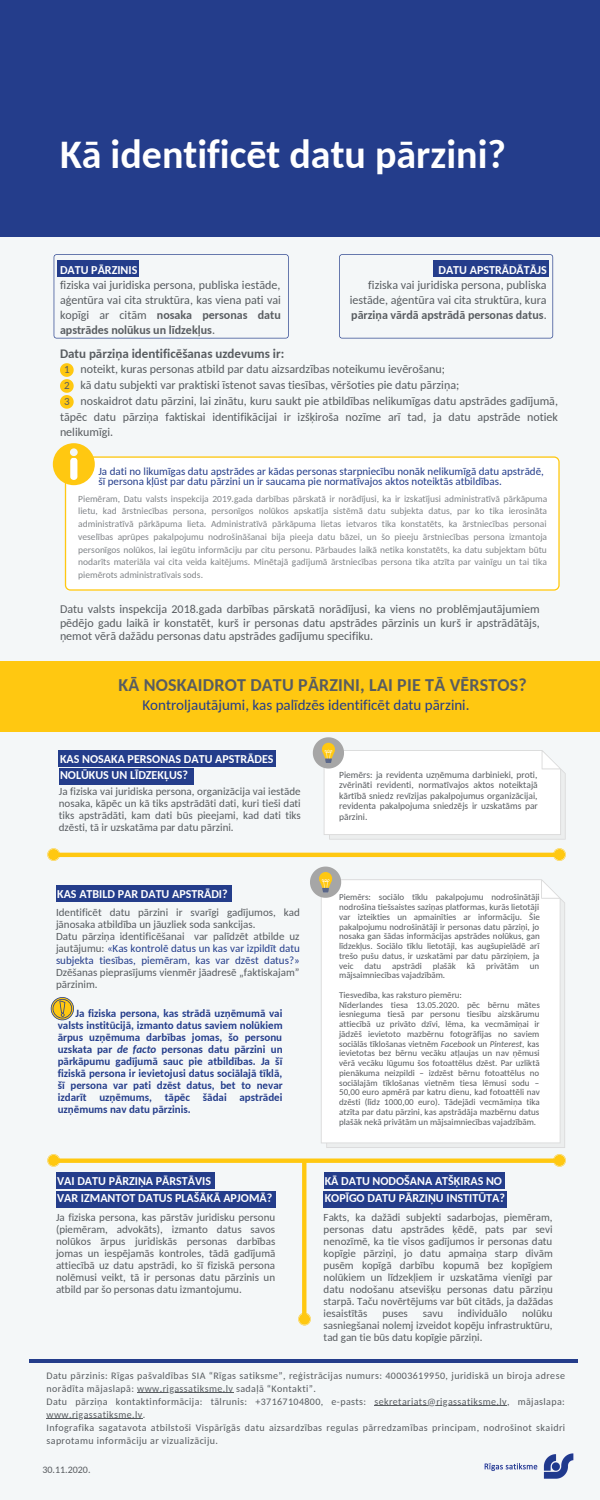
<style>
.page{position:relative;width:600px;height:1500px;background:#f4f7f8}
.page>*{position:absolute;margin:0;border:0;box-sizing:border-box;transform-origin:0 0}
.t1{font:700 40px "Carlito";color:#fff}
.t2{font:700 18px "Carlito";letter-spacing:.01em;color:#585c60}
.t3{font:15px "Carlito";color:#243d8b}
.t4{font:700 13px "Carlito";color:#585c60}
.t5{font:12px/15px "Carlito";color:#585c60;text-align:justify}
.t6{font:700 12px/16.5px "Carlito";color:#fff}
.t7{font:11px/12px "Carlito";color:#585c60;text-align:justify}
.t8{font:700 11px/12px "Carlito";color:#243d8b;text-align:justify}
.t9{font:11px/10.5px "Carlito";color:#243d8b}
.t10{font:10px/13px "Carlito";letter-spacing:.04em;color:#585c60}
.t11{font:9.5px/12.8px "Carlito";color:#818589;text-align:justify}
.t12{font:9.5px/10.5px "Carlito";color:#585c60;text-align:justify}
.t13{font:9px/9.8px "Carlito";color:#585c60;text-align:justify}
.s1{font-weight:700}
.s2{color:#243d8b}
.s3{font-style:italic}
</style>
<div class="page">
<div style="left:0;top:0;width:600px;height:237px;background:#243d8b"></div>
<hr style="left:30px;top:1359px;width:547px;height:4px;background:#243d8b">
<img style="left:484px;top:1453px;width:90px;height:26px">
<svg style="left:339px;top:254px;width:214px;height:84px"></svg>
<div style="left:434px;top:260px;width:115px;height:17px;background:#243d8b"></div>
<div style="left:65px;top:456px;width:495px;height:135px;background:#fff"></div>
<svg style="left:53px;top:443px;width:42px;height:42px"></svg>
<div style="left:0;top:662px;width:600px;height:70px;background:#ffc811"></div>
<div style="left:59px;top:768px;width:134px;height:17px;background:#243d8b"></div>
<div style="left:59px;top:750px;width:217px;height:17px;background:#243d8b"></div>
<svg style="left:313px;top:737px;width:253px;height:103px"></svg>
<svg style="left:47px;top:848px;width:519px;height:13px"></svg>
<div style="left:321px;top:879px;width:244px;height:269px;background:#fff"></div>
<div style="left:56px;top:885px;width:175px;height:17px;background:#243d8b"></div>
<svg style="left:310px;top:867px;width:31px;height:31px"></svg>
<svg style="left:47px;top:1154px;width:519px;height:171px"></svg>
<div style="left:56px;top:1172px;width:158px;height:17px;background:#243d8b"></div>
<div style="left:56px;top:1191px;width:220px;height:17px;background:#243d8b"></div>
<div style="left:324px;top:1172px;width:180px;height:17px;background:#243d8b"></div>
<div style="left:324px;top:1191px;width:183px;height:17px;background:#243d8b"></div>
<svg style="left:51px;top:997px;width:23px;height:23px"></svg>
<hr style="left:137px;top:1392px;width:96px;height:1px;background:#585c60">
<hr style="left:374px;top:1405px;width:133px;height:1px;background:#585c60">
<hr style="left:47px;top:1418px;width:96px;height:1px;background:#585c60">
<svg style="left:54px;top:254px;width:235px;height:84px"></svg>
<svg style="left:60px;top:363px;width:14px;height:46px"></svg>
<h1 class="t1" style="left:60px;top:138px;width:448px">Kā identificēt datu pārzini?</h1>
<p class="t6" style="left:60px;top:262px;width:79px">DATU PĀRZINIS</p>
<p class="t5" style="left:60px;top:278px;width:222px">fiziska vai juridiska persona, publiska iestāde, aģentūra vai cita struktūra, kas viena pati vai kopīgi ar citām <span class="s1">nosaka personas datu apstrādes nolūkus un līdzekļus</span>.</p>
<p class="t6" style="left:439px;top:262px;width:110px">DATU APSTRĀDĀTĀJS</p>
<p class="t5" style="left:350px;top:278px;width:199px;text-indent:19px">fiziska vai juridiska persona, publiska iestāde, aģentūra vai cita struktūra, kura <span class="s1">pārziņa vārdā apstrādā personas datus</span>.</p>
<p class="t4" style="left:60px;top:348px;width:226px">Datu pārziņa identificēšanas uzdevums ir:</p>
<p class="t5" style="left:80px;top:363px;width:366px">noteikt, kuras personas atbild par datu aizsardzības noteikumu ievērošanu;</p>
<p class="t5" style="left:80px;top:379px;width:380px">kā datu subjekti var praktiski īstenot savas tiesības, vēršoties pie datu pārziņa;</p>
<p class="t5" style="left:80px;top:394px;width:479px">noskaidrot datu pārzini, lai zinātu, kuru saukt pie atbildības nelikumīgas datu apstrādes gadījumā,</p>
<p class="t5" style="left:60px;top:410px;width:499px">tāpēc datu pārziņa faktiskai identifikācijai ir izšķiroša nozīme arī tad, ja datu apstrāde notiek</p>
<p class="t5" style="left:60px;top:426px;width:55px">nelikumīgi.</p>
<p class="t7" style="left:64px;top:363px;width:7px;line-height:15.8px">1<br>2<br>3</p>
<p class="t9" style="left:98px;top:467px;width:447px">Ja dati no likumīgas datu apstrādes ar kādas personas starpniecību nonāk nelikumīgā datu apstrādē, šī persona kļūst par datu pārzini un ir saucama pie normatīvajos aktos noteiktās atbildības.</p>
<p class="t11" style="left:78px;top:493px;width:471px">Piemēram, Datu valsts inspekcija 2019.gada darbības pārskatā ir norādījusi, ka ir izskatījusi administratīvā pārkāpuma lietu, kad ārstniecības persona, personīgos nolūkos apskatīja sistēmā datu subjekta datus, par ko tika ierosināta administratīvā pārkāpuma lieta. Administratīvā pārkāpuma lietas ietvaros tika konstatēts, ka ārstniecības personai veselības aprūpes pakalpojumu nodrošināšanai bija pieeja datu bāzei, un šo pieeju ārstniecības persona izmantoja personīgos nolūkos, lai iegūtu informāciju par citu personu. Pārbaudes laikā netika konstatēts, ka datu subjektam būtu nodarīts materiāla vai cita veida kaitējums. Minētajā gadījumā ārstniecības persona tika atzīta par vainīgu un tai tika piemērots administratīvais sods.</p>
<p class="t5" style="left:60px;top:603px;width:481px;line-height:13.5px">Datu valsts inspekcija 2018.gada darbības pārskatā norādījusi, ka viens no problēmjautājumiem pēdējo gadu laikā ir konstatēt, kurš ir personas datu apstrādes pārzinis un kurš ir apstrādātājs, ņemot vērā dažādu personas datu apstrādes gadījumu specifiku.</p>
<h2 class="t2" style="left:118px;top:677px;width:410px">KĀ NOSKAIDROT DATU PĀRZINI, LAI PIE TĀ VĒRSTOS?</h2>
<h3 class="t3" style="left:143px;top:698px;width:328px">Kontroljautājumi, kas palīdzēs identificēt datu pārzini.</h3>
<p class="t6" style="left:60px;top:752px;width:215px">KAS NOSAKA PERSONAS DATU APSTRĀDES<br>NOLŪKUS UN LĪDZEKĻUS?</p>
<p class="t7" style="left:59px;top:786px;width:244px">Ja fiziska vai juridiska persona, organizācija vai iestāde nosaka, kāpēc un kā tiks apstrādāti dati, kuri tieši dati tiks apstrādāti, kam dati būs pieejami, kad dati tiks dzēsti, tā ir uzskatāma par datu pārzini.</p>
<p class="t6" style="left:57px;top:887px;width:172px">KAS ATBILD PAR DATU APSTRĀDI?</p>
<p class="t7" style="left:56px;top:907px;width:245px;text-align:left">Identificēt datu pārzini ir svarīgi gadījumos, kad jānosaka atbildība un jāuzliek soda sankcijas.<br>Datu pārziņa identificēšanai var palīdzēt atbilde uz jautājumu: <span class="s2">«Kas kontrolē datus un kas var izpildīt datu subjekta tiesības, piemēram, kas var dzēst datus?»</span></p>
<p class="t7" style="left:56px;top:967px;width:245px">Dzēšanas pieprasījums vienmēr jāadresē „faktiskajam” pārzinim.</p>
<p class="t8" style="left:58px;top:1008px;width:226px;text-indent:18px">Ja fiziska persona, kas strādā uzņēmumā vai valsts institūcijā, izmanto datus saviem nolūkiem ārpus uzņēmuma darbības jomas, šo personu uzskata par <span class="s3">de facto</span> personas datu pārzini un pārkāpumu gadījumā sauc pie atbildības. Ja šī fiziskā persona ir ievietojusi datus sociālajā tīklā, šī persona var pati dzēst datus, bet to nevar izdarīt uzņēmums, tāpēc šādai apstrādei uzņēmums nav datu pārzinis.</p>
<p class="t12" style="left:339px;top:770px;width:200px">Piemērs: ja revidenta uzņēmuma darbinieki, proti, zvērināti revidenti, normatīvajos aktos noteiktajā kārtībā sniedz revīzijas pakalpojumus organizācijai, revidenta pakalpojuma sniedzējs ir uzskatāms par pārzini.</p>
<p class="t13" style="left:339px;top:893px;width:202px">Piemērs: sociālo tīklu pakalpojumu nodrošinātāji nodrošina tiešsaistes saziņas platformas, kurās lietotāji var izteikties un apmainīties ar informāciju. Šie pakalpojumu nodrošinātāji ir personas datu pārziņi, jo nosaka gan šādas informācijas apstrādes nolūkus, gan līdzekļus. Sociālo tīklu lietotāji, kas augšupielādē arī trešo pušu datus, ir uzskatāmi par datu pārziņiem, ja veic datu apstrādi plašāk kā privātām un mājsaimniecības vajadzībām.</p>
<p class="t13" style="left:339px;top:991px;width:202px;text-align:left">Tiesvedība, kas raksturo piemēru:<br>Nīderlandes tiesa 13.05.2020. pēc bērnu mātes iesnieguma tiesā par personu tiesību aizskārumu attiecībā uz privāto dzīvi, lēma, ka vecmāmiņai ir jādzēš ievietoto mazbērnu fotogrāfijas no saviem sociālās tīklošanas vietnēm <span class="s3">Facebook</span> un <span class="s3">Pinterest</span>, kas ievietotas bez bērnu vecāku atļaujas un nav ņēmusi vērā vecāku lūgumu šos fotoattēlus dzēst. Par uzliktā pienākuma neizpildi – izdzēst bērnu fotoattēlus no sociālajām tīklošanas vietnēm tiesa lēmusi sodu – 50,00 euro apmērā par katru dienu, kad fotoattēli nav dzēsti (līdz 1000,00 euro). Tādejādi vecmāmiņa tika atzīta par datu pārzini, kas apstrādāja mazbērnu datus plašāk nekā privātām un mājsaimniecības vajadzībām.</p>
<p class="t6" style="left:57px;top:1174px;width:217px">VAI DATU PĀRZIŅA PĀRSTĀVIS<br>VAR IZMANTOT DATUS PLAŠĀKĀ APJOMĀ?</p>
<p class="t6" style="left:325px;top:1174px;width:182px">KĀ DATU NODOŠANA ATŠĶIRAS NO<br>KOPĪGO DATU PĀRZIŅU INSTITŪTA?</p>
<p class="t7" style="left:56px;top:1212px;width:221px">Ja fiziska persona, kas pārstāv juridisku personu (piemēram, advokāts), izmanto datus savos nolūkos ārpus juridiskās personas darbības jomas un iespējamās kontroles, tādā gadījumā attiecībā uz datu apstrādi, ko šī fiziskā persona nolēmusi veikt, tā ir personas datu pārzinis un atbild par šo personas datu izmantojumu.</p>
<p class="t7" style="left:324px;top:1212px;width:231px">Fakts, ka dažādi subjekti sadarbojas, piemēram, personas datu apstrādes ķēdē, pats par sevi nenozīmē, ka tie visos gadījumos ir personas datu kopīgie pārziņi, jo datu apmaiņa starp divām pusēm kopīgā darbību kopumā bez kopīgiem nolūkiem un līdzekļiem ir uzskatāma vienīgi par datu nodošanu atsevišķu personas datu pārziņu starpā. Taču novērtējums var būt citāds, ja dažādas iesaistītās</p>
<p class="t7" style="left:324px;top:1308px;width:231px;text-indent:198px">nolūku sasniegšanai nolemj izveidot kopēju infrastruktūru, tad gan tie būs datu kopīgie pārziņi.</p>
<p class="t7" style="left:382px;top:1308px;width:27px">puses</p>
<p class="t7" style="left:423px;top:1308px;width:22px">savu</p>
<p class="t7" style="left:458px;top:1308px;width:51px">individuālo</p>
<p class="t10" style="left:47px;top:1370px;width:520px">Datu pārzinis: Rīgas pašvaldības SIA “Rīgas satiksme”, reģistrācijas numurs: 40003619950, juridiskā un biroja adrese norādīta mājaslapā: www.rigassatiksme.lv sadaļā “Kontakti”.<br>Datu pārziņa kontaktinformācija: tālrunis: +37167104800, e-pasts: sekretariats@rigassatiksme.lv, mājaslapa: www.rigassatiksme.lv.<br>Infografika sagatavota atbilstoši Vispārīgās datu aizsardzības regulas pārredzamības principam, nodrošinot skaidri saprotamu informāciju ar vizualizāciju.</p>
<p class="t10" style="left:42px;top:1464px;width:50px">30.11.2020.</p>
</div>
